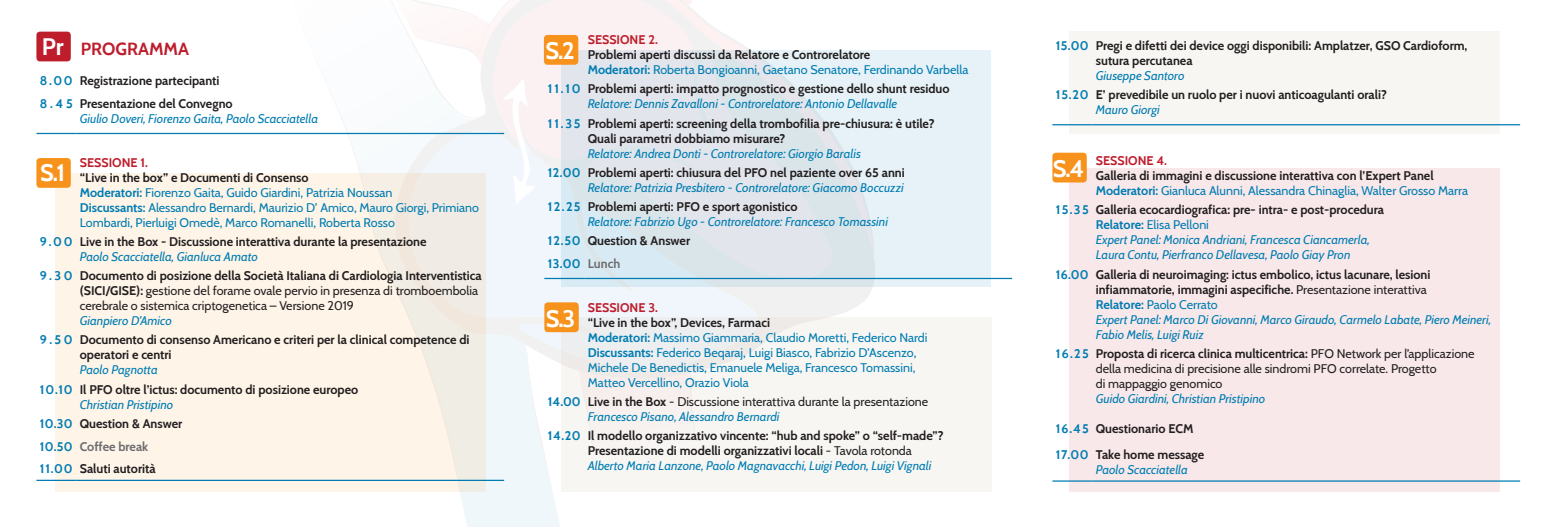
<style>
.page{position:relative;width:1554px;height:527px;background:#fff}
.page>*{position:absolute;margin:0;border:0;box-sizing:border-box;transform-origin:0 0}
.t1{font:700 23.75px "Cabin";color:#fff}
.t2{font:700 17.5px "Cabin";color:#be1d2c}
.t3{font:700 12.5px/15px "Cabin";color:#231f20}
.t4{font:italic 12.5px/19.1px "Cabin";color:#007cb2}
.t5{font:12.5px/15px "Cabin";color:#007cb2}
.t6{font:12.5px/15px "Cabin";color:#231f20}
.t7{font:700 12.5px "Cabin";color:#be1d2c}
.t8{font:700 12.5px "Cabin";color:#007cb2}
.s1{font-weight:700;color:#231f20}
.s2{font-weight:700}
.s3{color:#007cb2}
.s4{font-weight:400;font-style:italic;color:#007cb2}
.s5{font-weight:700;font-style:normal}
.s6{font-weight:700;font-style:normal;color:#231f20}
.s7{color:#6c6d70}
.s8{font-weight:700;color:#007cb2}
.s9{font-style:italic;color:#007cb2}
.s10{font-weight:400}
.s11{font-weight:400;color:#007cb2}
.s12{font-style:normal}
</style>
<div class="page">
<svg style="left:272px;top:132px;width:255px;height:394px;fill:#f0f7fa"></svg>
<svg style="left:299px;top:113px;width:184px;height:413px"></svg>
<svg style="left:375px;top:7px;width:20px;height:111px"></svg>
<svg style="left:527px;top:379px;width:37px;height:147px"></svg>
<svg style="left:395px;top:0;width:481px;height:379px"></svg>
<svg style="left:492px;top:0;width:341px;height:130px;fill:#fbf1f2"></svg>
<svg style="left:408px;top:130px;width:350px;height:240px;fill:#f0f6fb"></svg>
<svg style="left:503px;top:79px;width:33px;height:127px"></svg>
<div style="left:1070px;top:31px;width:430px;height:103px;background:#f8f6f3"></div>
<div style="left:1070px;top:167px;width:430px;height:324px;background:#f8e8ea"></div>
<div style="left:55px;top:173px;width:430px;height:318px;background:linear-gradient(to right,#fff6e9,#f6efe5)"></div>
<div style="left:562px;top:50px;width:429px;height:236px;background:linear-gradient(to right,#dce2e9,#e6f2f6)"></div>
<div style="left:562px;top:317px;width:430px;height:174px;background:#f8f6f3"></div>
<hr style="left:36px;top:133px;width:40px;height:1px;background:#007cb2">
<hr style="left:76px;top:133px;width:428px;height:1px;background:#007cb2">
<hr style="left:36px;top:479px;width:40px;height:2px;background:#007cb2">
<hr style="left:76px;top:479px;width:428px;height:2px;background:#007cb2">
<hr style="left:544px;top:278px;width:40px;height:1px;background:#007cb2">
<hr style="left:584px;top:278px;width:428px;height:1px;background:#007cb2">
<hr style="left:1052px;top:124px;width:40px;height:1px;background:#007cb2">
<hr style="left:1092px;top:124px;width:428px;height:1px;background:#007cb2">
<hr style="left:1052px;top:480px;width:40px;height:1px;background:#007cb2">
<hr style="left:1092px;top:480px;width:428px;height:1px;background:#007cb2">
<div style="left:36px;top:158px;width:35px;height:30px;background:#f7931d;border-radius:4px"></div>
<div style="left:36px;top:32px;width:35px;height:29px;background:#be1d2c;border-radius:4px"></div>
<div style="left:544px;top:35px;width:34px;height:30px;background:#f7931d;border-radius:4px"></div>
<div style="left:544px;top:302px;width:35px;height:30px;background:#f7931d;border-radius:4px"></div>
<div style="left:1052px;top:153px;width:35px;height:29px;background:#f7931d;border-radius:4px"></div>
<p class="t7" style="left:588px;top:30px;width:72px">SESSIONE 2.</p>
<p class="t5" style="left:588px;top:46px;width:382px"><span class="s1">Problemi aperti discussi da Relatore e Controrelatore<br></span><span class="s2">Moderatori:</span> Roberta Bongioanni, Gaetano Senatore, Ferdinando Varbella</p>
<p class="t3" style="left:588px;top:81px;width:363px;text-indent:-40px"><span class="s3">11.10</span> Problemi aperti: impatto prognostico e gestione dello shunt residuo<br><span class="s4">Relatore: Dennis Zavalloni - Controrelatore: Antonio Dellavalle</span></p>
<p class="t3" style="left:588px;top:115px;width:348px;text-indent:-40px"><span class="s3">11.35</span> Problemi aperti: screening della trombofilia pre-chiusura: è utile?<br>Quali parametri dobbiamo misurare?</p>
<p class="t4" style="left:548px;top:142px;width:358px;text-align:center">Relatore: Andrea Donti - Controrelatore: Giorgio Baralis<br><span class="s5">12.00</span> <span class="s6">Problemi aperti: chiusura del PFO nel paziente over 65 anni</span></p>
<p class="t4" style="left:548px;top:177px;width:357px;text-indent:40px">Relatore: Patrizia Presbitero - Controrelatore: Giacomo Boccuzzi<br><span class="s5">12.25</span> <span class="s6">Problemi aperti: PFO e sport agonistico</span></p>
<p class="t4" style="left:548px;top:211px;width:342px;text-indent:40px">Relatore: Fabrizio Ugo - Controrelatore: Francesco Tomassini<br><span class="s5">12.50</span> <span class="s6">Question &amp; Answer</span></p>
<p class="t8" style="left:548px;top:253px;width:74px">13.00 <span class="s7">Lunch</span></p>
<p class="t7" style="left:588px;top:297px;width:72px">SESSIONE 3.</p>
<p class="t5" style="left:588px;top:314px;width:341px"><span class="s1">“Live in the box”, Devices, Farmaci<br></span><span class="s2">Moderatori:</span> Massimo Giammaria, Claudio Moretti, Federico Nardi <span class="s2">Discussants:</span> Federico Beqaraj, Luigi Biasco, Fabrizio D’Ascenzo, Michele De Benedictis, Emanuele Meliga, Francesco Tomassini, Matteo Vercellino, Orazio Viola</p>
<p class="t6" style="left:588px;top:393px;width:342px;text-indent:-40px"><span class="s8">14.00</span> <span class="s2">Live in the Box</span> - Discussione interattiva durante la presentazione<br><span class="s9">Francesco Pisano, Alessandro Bernardi</span></p>
<p class="t3" style="left:588px;top:427px;width:357px;text-indent:-40px"><span class="s3">14.20</span> Il modello organizzativo vincente: “hub and spoke” o “self-made”?<br>Presentazione di modelli organizzativi locali <span class="s10">- Tavola rotonda<br></span><span class="s4">Alberto Maria Lanzone, Paolo Magnavacchi, Luigi Pedon, Luigi Vignali</span></p>
<h1 class="t1" style="left:42px;top:27px;width:23px">Pr</h1>
<h1 class="t1" style="left:546px;top:32px;width:31px">S.2</h1>
<h2 class="t2" style="left:81px;top:35px;width:110px">PROGRAMMA</h2>
<p class="t3" style="left:40px;top:69px;width:194px;line-height:22.6px"><span class="s3">8.00</span> Registrazione partecipanti<br><span class="s3">8 . 4 5</span> Presentazione del Convegno</p>
<p class="t4" style="left:80px;top:108px;width:240px">Giulio Doveri, Fiorenzo Gaita, Paolo Scacciatella</p>
<p class="t7" style="left:80px;top:152px;width:70px">SESSIONE 1.</p>
<p class="t5" style="left:80px;top:169px;width:401px"><span class="s1">“Live in the box” e Documenti di Consenso<br></span><span class="s2">Moderatori:</span> Fiorenzo Gaita, Guido Giardini, Patrizia Noussan<br><span class="s2">Discussants:</span> Alessandro Bernardi, Maurizio D’ Amico, Mauro Giorgi, Primiano Lombardi, Pierluigi Omedè, Marco Romanelli, Roberta Rosso</p>
<p class="t3" style="left:80px;top:233px;width:348px;text-indent:-40px"><span class="s3">9.00</span> Live in the Box - Discussione interattiva durante la presentazione<br><span class="s4">Paolo Scacciatella, Gianluca Amato</span></p>
<p class="t6" style="left:80px;top:267px;width:404px;text-indent:-40px"><span class="s8">9 . 3 0</span> <span class="s2">Documento di posizione della Società Italiana di Cardiologia Interventistica (SICI/GISE):</span> gestione del forame ovale pervio in presenza di tromboembolia cerebrale o sistemica criptogenetica – Versione 2019</p>
<p class="t3" style="left:40px;top:310px;width:431px;line-height:19.1px;text-indent:40px"><span class="s4">Gianpiero D’Amico<br></span><span class="s3">9 . 5 0</span> Documento di consenso Americano e criteri per la clinical competence di</p>
<p class="t3" style="left:80px;top:346px;width:93px">operatori e centri</p>
<p class="t3" style="left:40px;top:359px;width:320px;line-height:19.1px;text-indent:40px"><span class="s4">Paolo Pagnotta<br></span><span class="s3">10.10</span> Il PFO oltre l’ictus: documento di posizione europeo</p>
<p class="t4" style="left:40px;top:393px;width:144px;text-indent:40px">Christian Pristipino<br><span class="s5">10.30</span> <span class="s6">Question &amp; Answer</span></p>
<p class="t3" style="left:40px;top:434px;width:117px;line-height:22.8px"><span class="s3">10.50</span> <span class="s7">Coffee break<br></span><span class="s3">11.00</span> Saluti autorità</p>
<h1 class="t1" style="left:40px;top:154px;width:27px">S.1</h1>
<h1 class="t1" style="left:546px;top:299px;width:31px">S.3</h1>
<p class="t3" style="left:1096px;top:37px;width:373px;text-indent:-40px"><span class="s3">15.00</span> Pregi e difetti dei device oggi disponibili: Amplatzer, GSO Cardioform, sutura percutanea</p>
<p class="t3" style="left:1056px;top:65px;width:332px;line-height:19.1px;text-indent:40px"><span class="s4">Giuseppe Santoro<br></span><span class="s3">15.20</span> E’ prevedibile un ruolo per i nuovi anticoagulanti orali?</p>
<p class="t4" style="left:1096px;top:99px;width:65px">Mauro Giorgi</p>
<p class="t7" style="left:1096px;top:151px;width:73px">SESSIONE 4.</p>
<p class="t3" style="left:1096px;top:167px;width:374px">Galleria di immagini e discussione interattiva con l’Expert Panel<br><span class="s3">Moderatori:</span> <span class="s11">Gianluca Alunni, Alessandra Chinaglia, Walter Grosso Marra</span></p>
<p class="t4" style="left:1096px;top:201px;width:290px;line-height:15px;text-indent:-40px"><span class="s5">15.35</span> <span class="s6">Galleria ecocardiografica: pre- intra- e post-procedura </span><span class="s5">Relatore:</span> <span class="s12">Elisa Pelloni<br></span>Expert Panel: Monica Andriani, Francesca Ciancamerla, Laura Contu, Pierfranco Dellavesa, Paolo Giay Pron</p>
<p class="t3" style="left:1096px;top:266px;width:397px;text-indent:-40px"><span class="s3">16.00</span> Galleria di neuroimaging: ictus embolico, ictus lacunare, lesioni infiammatorie, immagini aspecifiche. <span class="s10">Presentazione interattiva<br></span><span class="s3">Relatore:</span> <span class="s11">Paolo Cerrato<br></span><span class="s4">Expert Panel: Marco Di Giovanni, Marco Giraudo, Carmelo Labate, Piero Meineri, Fabio Melis, Luigi Ruiz</span></p>
<p class="t6" style="left:1096px;top:345px;width:380px;text-indent:-40px"><span class="s8">16.25</span> <span class="s2">Proposta di ricerca clinica multicentrica:</span> PFO Network per l’applicazione della medicina di precisione alle sindromi PFO correlate. Progetto<br>di mappaggio genomico</p>
<p class="t4" style="left:1096px;top:387px;width:171px">Guido Giardini, Christian Pristipino</p>
<p class="t3" style="left:1056px;top:414px;width:150px;line-height:26.2px"><span class="s3">16.45</span> Questionario ECM<br><span class="s3">17.00</span> Take home message</p>
<p class="t4" style="left:1096px;top:458px;width:94px">Paolo Scacciatella</p>
<h1 class="t1" style="left:1053px;top:150px;width:33px">S.4</h1>
</div>
